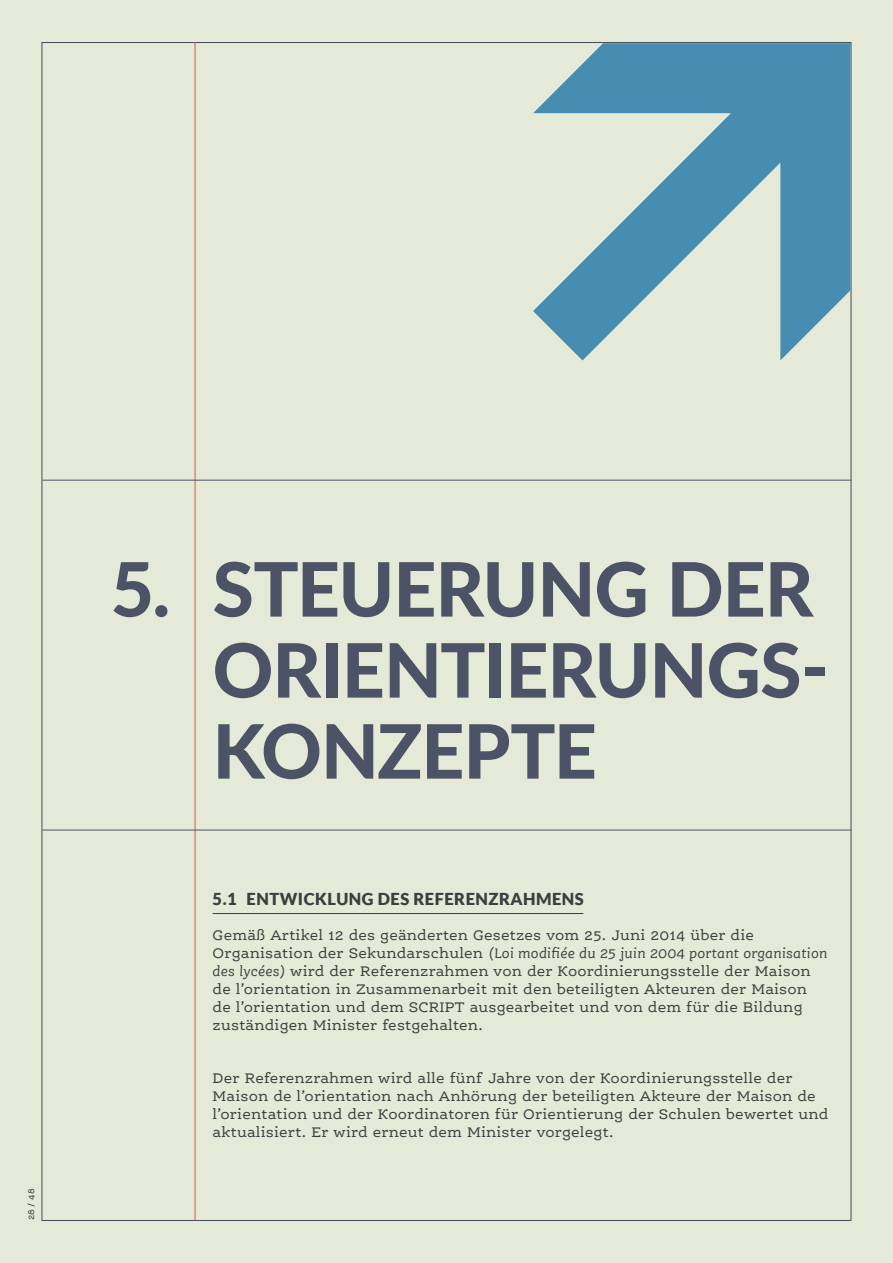
<style>
.page{position:relative;width:893px;height:1263px;background:#e5ead8}
.page>*{position:absolute;margin:0;border:0;box-sizing:border-box;transform-origin:0 0}
.titres_pages{font:800 75px/81px "Lato";letter-spacing:-.015em;color:#4d5367}
.sous_titre_décalé{font:900 16.5px "Lato";letter-spacing:.03em;color:#3e3e3f}
.textes_courants{font:15px/18px "Ernestine Pro";letter-spacing:.01em;color:#3e3e3f}
.t1{font:9px "Ernestine Pro";color:#3e3e3f}
.s1{font-weight:600}
.s2{font-style:italic}
</style>
<div class="page">
<svg style="left:533px;top:43px;width:317px;height:317px;fill:#468db1"></svg>
<hr style="left:43px;top:480px;width:808px;height:1px;background:#4d5367">
<hr style="left:43px;top:830px;width:808px;height:1px;background:#4d5367">
<hr style="left:213px;top:913px;width:370px;height:1px;background:#3e3e3f">
<p class="t1" style="left:26px;top:1220px;width:33px;rotate:-90deg">28 <span class="s1">/</span> 48</p>
<p class="titres_pages" style="left:213px;top:545px;width:618px;text-indent:-102px">5. STEUERUNG DER<br>ORIENTIERUNGS-<br>KONZEPTE</p>
<p class="sous_titre_décalé" style="left:213px;top:889px;width:373px">5.1 ENTWICKLUNG DES REFERENZRAHMENS</p>
<p class="textes_courants" style="left:213px;top:925px;width:616px">Gemäß Artikel 12 des geänderten Gesetzes vom 25. Juni 2014 über die Organisation der Sekundarschulen <span class="s2">(Loi modifiée du 25 juin 2004 portant organisation des lycées)</span> wird der Referenzrahmen von der Koordinierungsstelle der Maison de l’orientation in Zusammenarbeit mit den beteiligten Akteuren der Maison de l’orientation und dem SCRIPT ausgearbeitet und von dem für die Bildung zuständigen Minister festgehalten.</p>
<p class="textes_courants" style="left:213px;top:1068px;width:617px">Der Referenzrahmen wird alle fünf Jahre von der Koordinierungsstelle der Maison de l’orientation nach Anhörung der beteiligten Akteure der Maison de l’orientation und der Koordinatoren für Orientierung der Schulen bewertet und aktualisiert. Er wird erneut dem Minister vorgelegt.</p>
</div>
